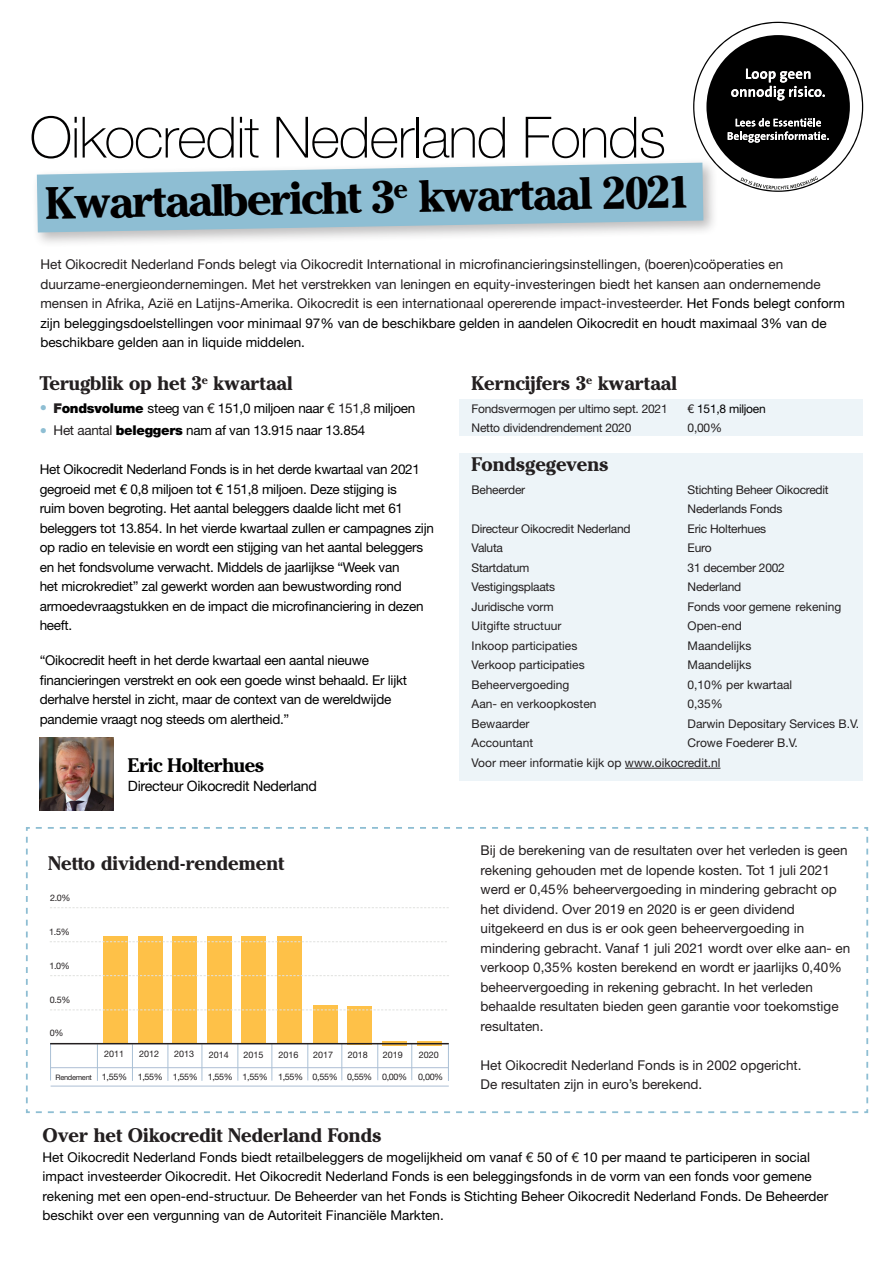
<style>
.page{position:relative;width:893px;height:1263px;background:#fff}
.page>*{position:absolute;margin:0;border:0;box-sizing:border-box;transform-origin:0 0}
.Normaa4{font:100 57px "Helvetica Neue LT Std";letter-spacing:-.02em;color:#010000}
.Normaa4-2{font:700 45px "Cheltenham ITCBQ";color:#010000}
.t1{font:700 19.5px "Cheltenham ITCBQ";color:#231f20}
.t2{font:700 19.5px "Cheltenham ITCBQ";letter-spacing:-.02em;color:#000001}
.t3{font:14.25px "Helvetica Neue LT Std";letter-spacing:-.02em;color:#000001}
.t4{font:13.5px/19.5px "Helvetica Neue LT Std";color:#231f20}
.t5{font:13.5px/19.5px "Helvetica Neue LT Std";letter-spacing:-.02em;color:#000001}
.t6{font:13.5px/19.5px "Helvetica Neue LT Std";color:#000001}
.t7{font:13.5px/19.5px "Helvetica Neue LT Std";letter-spacing:-.02em;color:#000}
.t8{font:12px/19.5px "Helvetica Neue LT Std";letter-spacing:-.02em;color:#231f20}
.t9{font:12px "Helvetica Neue LT Std";color:#231f20}
.t10{font:12px "Helvetica Neue LT Std";letter-spacing:-.02em;color:#000001}
.t11{font:9px "Helvetica Neue LT Std";letter-spacing:-.04em;color:#231f20}
.t12{font:9px "Helvetica Neue LT Std";color:#231f20}
.s1{color:#000001}
.s2{color:#231f20}
.s3{font-family:"Arial";font-size:12px;color:#8ebed3}
.s4{font-weight:900;color:#231f20}
.s5{font-weight:900}
.s6{font-size:7.5px}
</style>
<div class="page">
<div style="left:32px;top:158px;width:687px;height:90px;background:#231f20;opacity:.3"></div>
<svg style="left:37px;top:163px;width:666px;height:69px;background:#9cc4d6"></svg>
<div style="left:459px;top:399px;width:404px;height:37px;background:#edf4f8"></div>
<div style="left:459px;top:453px;width:404px;height:328px;background:#edf4f8"></div>
<hr style="left:625px;top:768px;width:95px;height:1px;background:#231f20">
<svg style="left:693px;top:22px;width:170px;height:170px"></svg>
<img style="left:40px;top:737px;width:73px;height:73px">
<svg style="left:26px;top:827px;width:843px;height:287px"></svg>
<hr style="left:51px;top:1086px;width:398px;height:1px;background:#adbed4">
<hr style="left:307px;top:1044px;width:1px;height:36px;background:#aac1d6">
<hr style="left:341px;top:1044px;width:1px;height:36px;background:#aac1d6">
<hr style="left:377px;top:1043px;width:1px;height:37px;background:#aac1d6">
<hr style="left:411px;top:1043px;width:1px;height:37px;background:#aac1d6">
<hr style="left:448px;top:1044px;width:1px;height:37px;background:#aac1d6">
<div style="left:103px;top:936px;width:24px;height:107px;background:#fec148"></div>
<div style="left:277px;top:936px;width:24px;height:108px;background:#fec148"></div>
<div style="left:313px;top:1005px;width:24px;height:39px;background:#fec148"></div>
<div style="left:347px;top:1006px;width:24px;height:38px;background:#fec148"></div>
<svg style="left:382px;top:1041px;width:24px;height:5px"></svg>
<svg style="left:417px;top:1041px;width:24px;height:5px"></svg>
<hr style="left:50px;top:1067px;width:398px;height:1px;background:#adbed4">
<hr style="left:97px;top:1044px;width:1px;height:37px;background:#aac1d6">
<hr style="left:50px;top:1043px;width:1px;height:37px;background:#aac1d6">
<hr style="left:132px;top:1044px;width:1px;height:37px;background:#aac1d6">
<hr style="left:168px;top:1044px;width:1px;height:37px;background:#aac1d6">
<hr style="left:202px;top:1044px;width:1px;height:37px;background:#aac1d6">
<hr style="left:237px;top:1044px;width:1px;height:36px;background:#aac1d6">
<hr style="left:271px;top:1044px;width:1px;height:36px;background:#aac1d6">
<div style="left:139px;top:936px;width:24px;height:107px;background:#fec148"></div>
<div style="left:173px;top:936px;width:24px;height:107px;background:#fec148"></div>
<div style="left:208px;top:936px;width:24px;height:107px;background:#fec148"></div>
<div style="left:242px;top:936px;width:24px;height:108px;background:#fec148"></div>
<svg style="left:50px;top:907px;width:399px;height:1px"></svg>
<svg style="left:50px;top:941px;width:397px;height:1px"></svg>
<svg style="left:50px;top:975px;width:399px;height:1px"></svg>
<svg style="left:50px;top:1009px;width:397px;height:1px"></svg>
<hr style="left:50px;top:1043px;width:399px;height:1px;background:#231f20">
<p class="Normaa4" style="left:30px;top:105px;width:638px">Oikocredit Nederland Fonds</p>
<p class="Normaa4-2" style="left:45px;top:177px;width:647px;rotate:-1deg">Kwartaalbericht 3<sup>e</sup> kwartaal 2021</p>
<p class="t4" style="left:40px;top:254px;width:806px">Het Oikocredit Nederland Fonds belegt via Oikocredit International in microfinancieringsinstellingen, (boeren)coöperaties en duurzame-energieondernemingen. Met het verstrekken van leningen en equity-investeringen biedt het kansen aan ondernemende mensen in Afrika, Azië en Latijns-Amerika. Oikocredit is een internationaal opererende impact-investeerder. <span class="s1">Het Fonds belegt conform zijn beleggingsdoelstellingen voor minimaal 97% van de beschikbare gelden in aandelen Oikocredit en houdt maximaal 3% van de beschikbare gelden aan in liquide middelen.</span></p>
<p class="t1" style="left:472px;top:372px;width:207px">Kerncijfers 3<sup>e</sup> kwartaal</p>
<p class="t8" style="left:472px;top:399px;width:198px">Fondsvermogen per ultimo sept. 2021</p>
<p class="t10" style="left:688px;top:401px;width:80px"><span class="s2">€</span> 151,8 miljoen</p>
<p class="t8" style="left:472px;top:418px;width:161px">Netto dividendrendement 2020</p>
<p class="t8" style="left:688px;top:418px;width:36px">0,00%</p>
<p class="t1" style="left:472px;top:453px;width:138px">Fondsgegevens</p>
<p class="t8" style="left:472px;top:480px;width:55px">Beheerder</p>
<p class="t8" style="left:688px;top:480px;width:143px">Stichting Beheer Oikocredit<br>Nederlands Fonds</p>
<p class="t8" style="left:472px;top:519px;width:161px">Directeur Oikocredit Nederland</p>
<p class="t8" style="left:688px;top:519px;width:80px">Eric Holterhues</p>
<p class="t8" style="left:472px;top:538px;width:33px">Valuta</p>
<p class="t8" style="left:688px;top:538px;width:25px">Euro</p>
<p class="t8" style="left:472px;top:558px;width:59px">Startdatum</p>
<p class="t8" style="left:688px;top:558px;width:99px">31 december 2002</p>
<p class="t8" style="left:472px;top:577px;width:85px">Vestigingsplaats</p>
<p class="t8" style="left:688px;top:577px;width:55px">Nederland</p>
<p class="t8" style="left:472px;top:597px;width:83px">Juridische vorm</p>
<p class="t8" style="left:688px;top:597px;width:155px">Fonds voor gemene rekening</p>
<p class="t9" style="left:472px;top:619px;width:91px">Uitgifte structuur</p>
<p class="t8" style="left:688px;top:616px;width:56px">Open-end</p>
<p class="t9" style="left:472px;top:638px;width:107px">Inkoop participaties</p>
<p class="t9" style="left:688px;top:638px;width:65px">Maandelijks</p>
<p class="t9" style="left:472px;top:658px;width:115px">Verkoop participaties</p>
<p class="t9" style="left:688px;top:658px;width:65px">Maandelijks</p>
<p class="t9" style="left:472px;top:677px;width:99px">Beheervergoeding</p>
<p class="t9" style="left:688px;top:677px;width:106px">0,10% per kwartaal</p>
<p class="t9" style="left:472px;top:697px;width:126px">Aan- en verkoopkosten</p>
<p class="t8" style="left:688px;top:694px;width:37px">0,35%</p>
<p class="t9" style="left:472px;top:716px;width:59px">Bewaarder</p>
<p class="t9" style="left:688px;top:716px;width:173px">Darwin Depositary Services B.V.</p>
<p class="t9" style="left:472px;top:736px;width:63px">Accountant</p>
<p class="t9" style="left:688px;top:736px;width:112px">Crowe Foederer B.V.</p>
<p class="t9" style="left:472px;top:755px;width:250px">Voor meer informatie kijk op www.oikocredit.nl</p>
<p class="t1" style="left:40px;top:372px;width:255px">Terugblik op het 3<sup>e</sup> kwartaal</p>
<p class="t5" style="left:40px;top:398px;width:377px"><span class="s3">●</span> <span class="s4">F</span><span class="s5">ondsvolume</span> steeg van <span class="s2">€</span> 151,0 miljoen naar <span class="s2">€ 151,8</span> miljoen</p>
<p class="t5" style="left:40px;top:421px;width:327px"><span class="s3">●</span> <span class="s2">Het aantal</span> <span class="s5">beleggers</span> nam af van 13.915 naar 13.854</p>
<p class="t5" style="left:40px;top:460px;width:396px">Het Oikocredit Nederland Fonds is in het derde kwartaal van 2021 gegroeid met € 0,8 miljoen tot € 151,8 miljoen. Deze stijging is<br>ruim boven begroting. Het aantal beleggers daalde licht met 61 beleggers tot 13.854. In het vierde kwartaal zullen er campagnes zijn op radio en televisie en wordt een stijging van het aantal beleggers en het fondsvolume verwacht. Middels de jaarlijkse “Week van<br>het microkrediet” zal gewerkt worden aan bewustwording rond armoedevraagstukken en de impact die microfinanciering in dezen heeft.</p>
<p class="t7" style="left:40px;top:651px;width:369px">“Oikocredit heeft in het derde kwartaal een aantal nieuwe financieringen verstrekt en ook een goede winst behaald. Er lijkt derhalve herstel in zicht, maar de context van de wereldwijde pandemie vraagt nog steeds om alertheid.”</p>
<p class="t2" style="left:128px;top:754px;width:138px">Eric Holterhues</p>
<p class="t3" style="left:128px;top:778px;width:190px">Directeur Oikocredit Nederland</p>
<p class="t1" style="left:48px;top:852px;width:238px">Netto dividend-rendement</p>
<p class="t12" style="left:50px;top:893px;width:22px">2.0%</p>
<p class="t12" style="left:49px;top:926px;width:22px">1.5%</p>
<p class="t12" style="left:50px;top:960px;width:22px">1.0%</p>
<p class="t12" style="left:50px;top:994px;width:22px">0.5%</p>
<p class="t12" style="left:50px;top:1028px;width:15px">0%</p>
<p class="t12" style="left:104px;top:1049px;width:22px">2011</p>
<p class="t12" style="left:139px;top:1049px;width:22px">2012</p>
<p class="t12" style="left:174px;top:1049px;width:22px">2013</p>
<p class="t12" style="left:209px;top:1049px;width:22px">2014</p>
<p class="t12" style="left:243px;top:1049px;width:22px">2015</p>
<p class="t12" style="left:278px;top:1049px;width:22px">2016</p>
<p class="t11" style="left:56px;top:1071px;width:389px"><span class="s6">Rendement</span> 1,55% 1,55% 1,55% 1,55% 1,55% 1,55% 0,55% 0,55% 0,00% 0,00%</p>
<p class="t12" style="left:313px;top:1049px;width:22px">2017</p>
<p class="t12" style="left:348px;top:1049px;width:22px">2018</p>
<p class="t12" style="left:383px;top:1049px;width:22px">2019</p>
<p class="t12" style="left:419px;top:1049px;width:22px">2020</p>
<p class="t4" style="left:480px;top:840px;width:369px">Bij de berekening van de resultaten over het verleden is geen rekening gehouden met de lopende kosten. Tot 1 juli 2021 werd er 0,45% beheervergoeding in mindering gebracht op het dividend. Over 2019 en 2020 is er geen dividend</p>
<p class="t4" style="left:480px;top:918px;width:325px">uitgekeerd en dus is er ook geen beheervergoeding in</p>
<p class="t4" style="left:480px;top:938px;width:371px">mindering gebracht. Vanaf 1 juli 2021 wordt over elke aan- en verkoop 0,35% kosten berekend en wordt er jaarlijks 0,40% beheervergoeding in rekening gebracht. In het verleden behaalde resultaten bieden geen garantie voor toekomstige resultaten.</p>
<p class="t4" style="left:480px;top:1055px;width:323px">Het Oikocredit Nederland Fonds is in 2002 opgericht.</p>
<p class="t4" style="left:480px;top:1074px;width:223px">De resultaten zijn in euro’s berekend.</p>
<p class="t1" style="left:43px;top:1124px;width:340px">Over het Oikocredit Nederland Fonds</p>
<p class="t6" style="left:43px;top:1147px;width:787px">Het Oikocredit Nederland Fonds biedt retailbeleggers de mogelijkheid om vanaf <span class="s2">€</span> 50 of <span class="s2">€</span> 10 per maand te participeren in social impact investeerder Oikocredit. Het Oikocredit Nederland Fonds is een beleggingsfonds in de vorm van een fonds voor gemene rekening met een open-end-structuur. De Beheerder van het Fonds is Stichting Beheer Oikocredit Nederland Fonds. De Beheerder beschikt over een vergunning van de Autoriteit Financiële Markten.</p>
</div>
